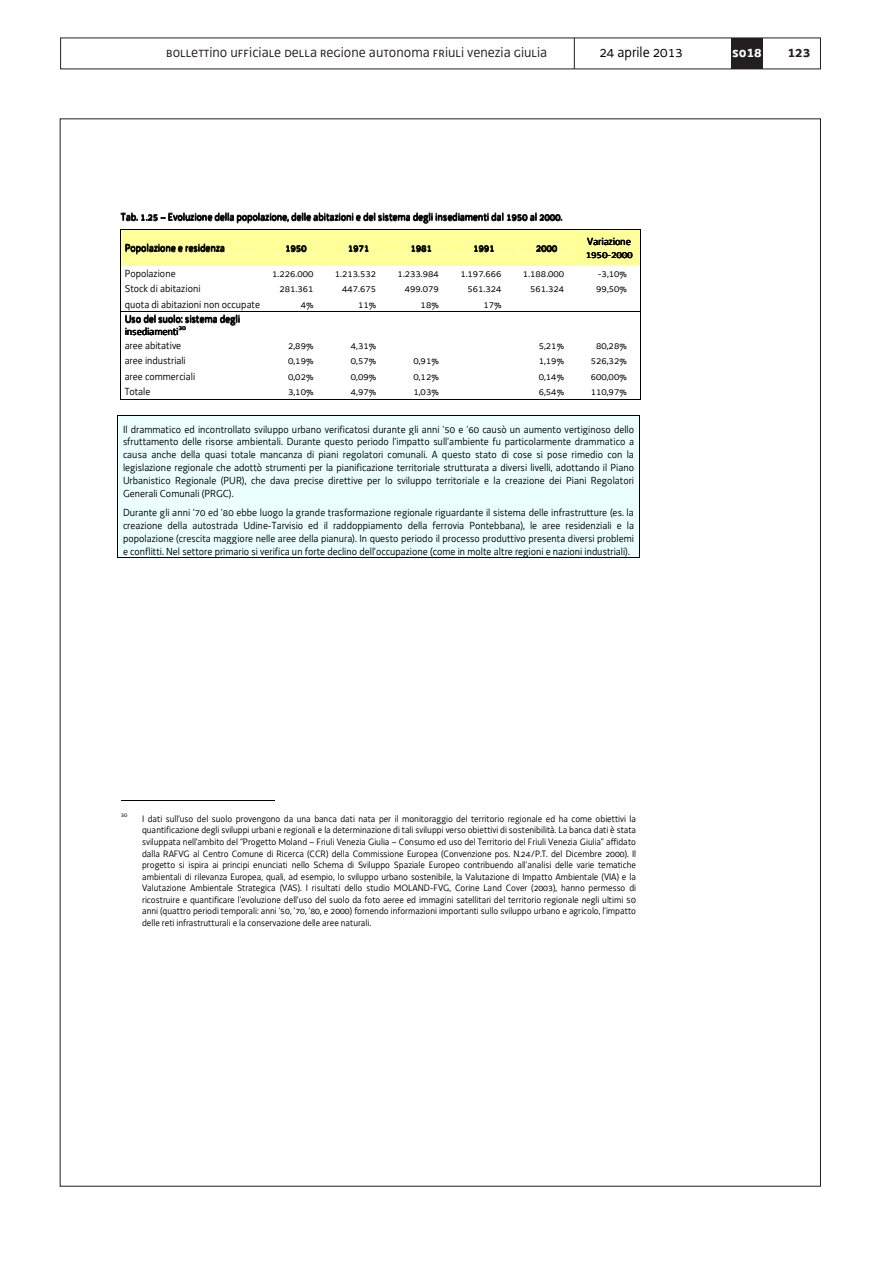
<style>
.page{position:relative;width:893px;height:1263px;background:#fff}
.page>*{position:absolute;margin:0;border:0;box-sizing:border-box;transform-origin:0 0}
.t1{font:15px "Decima UNI";color:#231f20}
.t2{font:15px "Decima WE";color:#000}
.t3{font:700 15px "Decima WE";color:#fff}
.t4{font:700 15px "Decima WE";color:#231f20}
.t5{font:10.65px/12.9px "Decima WE Rg";color:#000}
.t6{font:9.6px/11.6px "Decima WE Rg";color:#000;text-align:justify}
.t7{font:6.9px "Decima WE Rg";color:#000}
.t8{font:6.45px "Decima WE Rg";color:#000}
</style>
<div class="page">
<div style="left:731px;top:38px;width:32px;height:31px;background:#231f20"></div>
<hr style="left:574px;top:38px;width:1px;height:31px;background:#231f20">
<svg style="left:121px;top:229px;width:520px;height:171px"></svg>
<svg style="left:118px;top:417px;width:522px;height:140px;background:#d5e7e7"></svg>
<div style="left:123px;top:416px;width:511px;height:19px;background:#ebffff"></div>
<div style="left:123px;top:435px;width:511px;height:13px;background:#ebffff"></div>
<div style="left:123px;top:448px;width:511px;height:13px;background:#ebffff"></div>
<div style="left:123px;top:461px;width:511px;height:13px;background:#ebffff"></div>
<div style="left:123px;top:474px;width:511px;height:13px;background:#ebffff"></div>
<div style="left:123px;top:487px;width:511px;height:12px;background:#ebffff"></div>
<div style="left:123px;top:499px;width:511px;height:20px;background:#ebffff"></div>
<div style="left:123px;top:519px;width:511px;height:13px;background:#ebffff"></div>
<div style="left:123px;top:532px;width:511px;height:12px;background:#ebffff"></div>
<div style="left:123px;top:544px;width:511px;height:13px;background:#ebffff"></div>
<hr style="left:117px;top:416px;width:523px;height:1px;background:#000">
<hr style="left:117px;top:416px;width:1px;height:141px;background:#000">
<hr style="left:117px;top:557px;width:523px;height:1px;background:#000">
<hr style="left:640px;top:416px;width:1px;height:141px;background:#000">
<hr style="left:121px;top:800px;width:154px;height:1px;background:#000">
<h1 class="t1" style="left:166px;top:43px;width:382px">bollettino ufficiale della regione autonoma friuli venezia giulia</h1>
<h1 class="t2" style="left:599px;top:43px;width:85px">24 aprile 2013</h1>
<h1 class="t3" style="left:732px;top:43px;width:31px">so18</h1>
<h1 class="t4" style="left:788px;top:43px;width:24px">123</h1>
<p class="t5" style="left:121px;top:211px;width:443px">Tab. 1.25 – Evoluzione della popolazione, delle abitazioni e del sistema degli insediamenti dal 1950 al 2000.</p>
<p class="t5" style="left:392px;top:210px;width:6px">e</p>
<p class="t5" style="left:429px;top:210px;width:10px">li i</p>
<p class="t5" style="left:452px;top:210px;width:22px">d m</p>
<p class="t5" style="left:497px;top:210px;width:6px">a</p>
<p class="t5" style="left:522px;top:210px;width:7px">0</p>
<p class="t5" style="left:560px;top:210px;width:3px">.</p>
<p class="t5" style="left:392px;top:211px;width:6px">e</p>
<p class="t5" style="left:429px;top:211px;width:10px">li i</p>
<p class="t5" style="left:452px;top:211px;width:22px">d m</p>
<p class="t5" style="left:497px;top:211px;width:6px">a</p>
<p class="t5" style="left:522px;top:211px;width:7px">0</p>
<p class="t5" style="left:561px;top:211px;width:3px">.</p>
<p class="t5" style="left:125px;top:242px;width:102px">Popolazione e residenza</p>
<p class="t5" style="left:285px;top:242px;width:23px">1950</p>
<p class="t5" style="left:348px;top:242px;width:23px">1971</p>
<p class="t5" style="left:410px;top:242px;width:23px">1981</p>
<p class="t5" style="left:473px;top:242px;width:23px">1991</p>
<p class="t5" style="left:536px;top:242px;width:23px">2000</p>
<p class="t5" style="left:586px;top:235px;width:49px">Variazione<br>1950-2000</p>
<p class="t5" style="left:125px;top:267px;width:52px">Popolazione</p>
<p class="t5" style="left:272px;top:267px;width:43px">1.226.000</p>
<p class="t5" style="left:335px;top:267px;width:43px">1.213.532</p>
<p class="t5" style="left:397px;top:267px;width:43px">1.233.984</p>
<p class="t5" style="left:460px;top:267px;width:43px">1.197.666</p>
<p class="t5" style="left:523px;top:267px;width:43px">1.188.000</p>
<p class="t5" style="left:598px;top:267px;width:31px">-3,10%</p>
<p class="t5" style="left:125px;top:282px;width:77px">Stock di abitazioni</p>
<p class="t5" style="left:279px;top:282px;width:36px">281.361</p>
<p class="t5" style="left:342px;top:282px;width:36px">447.675</p>
<p class="t5" style="left:405px;top:282px;width:35px">499.079</p>
<p class="t5" style="left:467px;top:282px;width:36px">561.324</p>
<p class="t5" style="left:530px;top:282px;width:36px">561.324</p>
<p class="t5" style="left:596px;top:282px;width:32px">99,50%</p>
<p class="t5" style="left:125px;top:298px;width:137px">quota di abitazioni non occupate</p>
<p class="t5" style="left:301px;top:298px;width:14px">4%</p>
<p class="t5" style="left:358px;top:298px;width:20px">11%</p>
<p class="t5" style="left:421px;top:298px;width:20px">18%</p>
<p class="t5" style="left:483px;top:298px;width:20px">17%</p>
<p class="t5" style="left:125px;top:312px;width:117px">Uso del suolo: sistema degli insediamenti</p>
<p class="t7" style="left:179px;top:324px;width:8px">30</p>
<p class="t5" style="left:125px;top:339px;width:58px">aree abitative</p>
<p class="t5" style="left:288px;top:339px;width:27px">2,89%</p>
<p class="t5" style="left:351px;top:339px;width:27px">4,31%</p>
<p class="t5" style="left:539px;top:339px;width:27px">5,21%</p>
<p class="t5" style="left:596px;top:339px;width:32px">80,28%</p>
<p class="t5" style="left:125px;top:354px;width:63px">aree industriali</p>
<p class="t5" style="left:288px;top:354px;width:27px">0,19%</p>
<p class="t5" style="left:351px;top:354px;width:27px">0,57%</p>
<p class="t5" style="left:413px;top:354px;width:27px">0,91%</p>
<p class="t5" style="left:539px;top:354px;width:27px">1,19%</p>
<p class="t5" style="left:591px;top:354px;width:38px">526,32%</p>
<p class="t5" style="left:125px;top:370px;width:72px">aree commerciali</p>
<p class="t5" style="left:288px;top:370px;width:27px">0,02%</p>
<p class="t5" style="left:351px;top:370px;width:27px">0,09%</p>
<p class="t5" style="left:413px;top:370px;width:27px">0,12%</p>
<p class="t5" style="left:539px;top:370px;width:27px">0,14%</p>
<p class="t5" style="left:591px;top:370px;width:38px">600,00%</p>
<p class="t5" style="left:125px;top:385px;width:27px">Totale</p>
<p class="t5" style="left:288px;top:385px;width:27px">3,10%</p>
<p class="t5" style="left:351px;top:385px;width:27px">4,97%</p>
<p class="t5" style="left:413px;top:385px;width:27px">1,03%</p>
<p class="t5" style="left:539px;top:385px;width:27px">6,54%</p>
<p class="t5" style="left:591px;top:385px;width:38px">110,97%</p>
<p class="t5" style="left:123px;top:423px;width:513px;text-align:justify">Il drammatico ed incontrollato sviluppo urbano verificatosi durante gli anni ’50 e ’60 causò un aumento vertiginoso dello sfruttamento delle risorse ambientali. Durante questo periodo l’impatto sull’ambiente fu particolarmente drammatico a causa anche della quasi totale mancanza di piani regolatori comunali. A questo stato di cose si pose rimedio con la legislazione regionale che adottò strumenti per la pianificazione territoriale strutturata a diversi livelli, adottando il Piano Urbanistico Regionale (PUR), che dava precise direttive per lo sviluppo territoriale e la creazione dei Piani Regolatori Generali Comunali (PRGC).</p>
<p class="t5" style="left:123px;top:506px;width:513px;text-align:justify">Durante gli anni ’70 ed ’80 ebbe luogo la grande trasformazione regionale riguardante il sistema delle infrastrutture (es. la creazione della autostrada Udine-Tarvisio ed il raddoppiamento della ferrovia Pontebbana), le aree residenziali e la popolazione (crescita maggiore nelle aree della pianura). In questo periodo il processo produttivo presenta diversi problemi e conflitti. Nel settore primario si verifica un forte declino dell’occupazione (come in molte altre regioni e nazioni industriali).</p>
<p class="t8" style="left:121px;top:811px;width:8px">30</p>
<p class="t6" style="left:142px;top:813px;width:496px">I dati sull’uso del suolo provengono da una banca dati nata per il monitoraggio del territorio regionale ed ha come obiettivi la quantificazione degli sviluppi urbani e regionali e la determinazione di tali sviluppi verso obiettivi di sostenibilità. La banca dati è stata sviluppata nell’ambito del “Progetto Moland – Friuli Venezia Giulia – Consumo ed uso del Territorio del Friuli Venezia Giulia” affidato dalla RAFVG al Centro Comune di Ricerca (CCR) della Commissione Europea (Convenzione pos. N.24/P.T. del Dicembre 2000). Il progetto si ispira ai principi enunciati nello Schema di Sviluppo Spaziale Europeo contribuendo all’analisi delle varie tematiche ambientali di rilevanza Europea, quali, ad esempio, lo sviluppo urbano sostenibile, la Valutazione di Impatto Ambientale (VIA) e la Valutazione Ambientale Strategica (VAS). I risultati dello studio MOLAND-FVG, Corine Land Cover (2003), hanno permesso di ricostruire e quantificare l’evoluzione dell’uso del suolo da foto aeree ed immagini satellitari del territorio regionale negli ultimi 50 anni (quattro periodi temporali: anni ’50, ’70, ’80, e 2000) fornendo informazioni importanti sullo sviluppo urbano e agricolo, l’impatto delle reti infrastrutturali e la conservazione delle aree naturali.</p>
</div>
